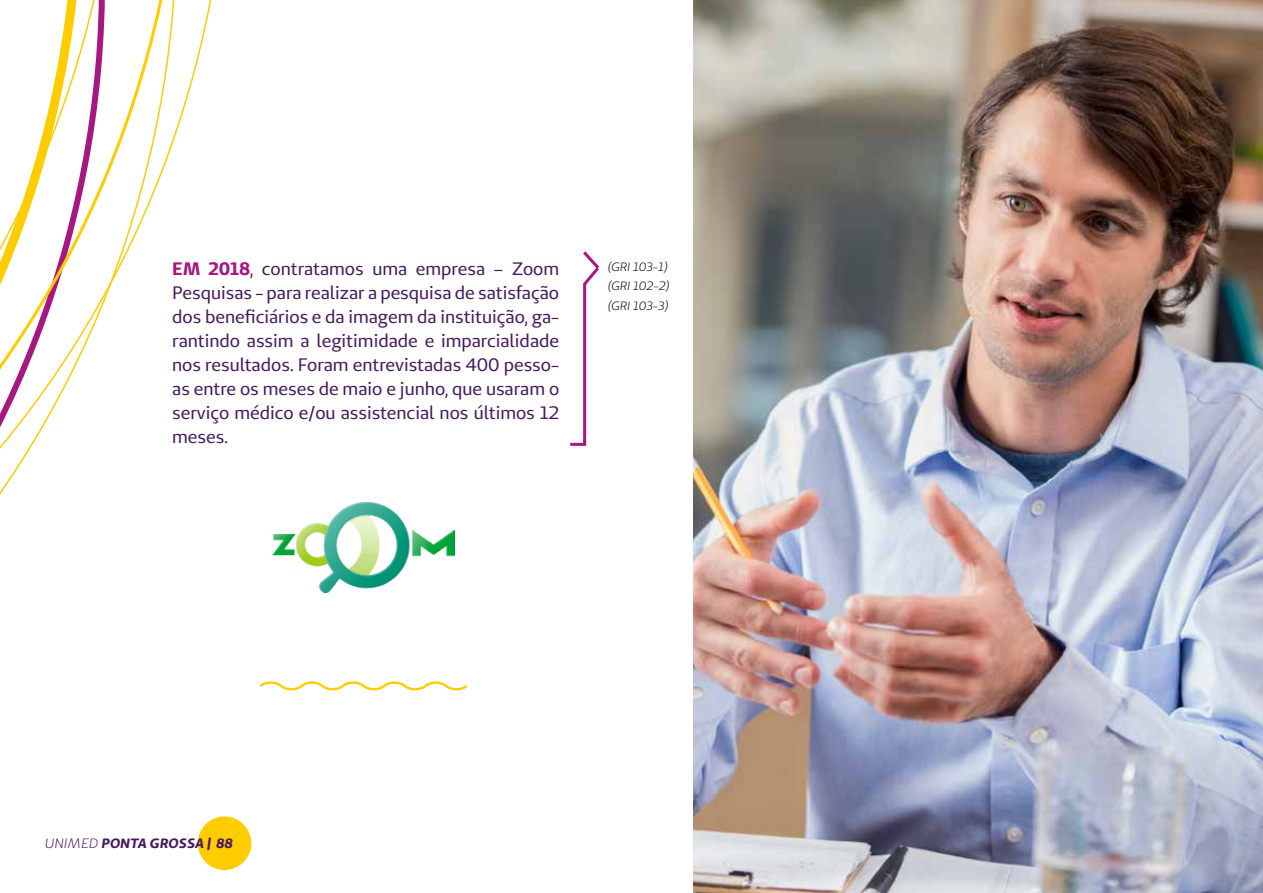
<style>
.page{position:relative;width:1263px;height:893px;background:#fff}
.page>*{position:absolute;margin:0;border:0;box-sizing:border-box;transform-origin:0 0}
.t1{font:18px/24px "Unimed Sans";color:#46195f;text-align:justify}
.t2{font:italic 700 13.5px "Unimed Sans";letter-spacing:.01em;color:#46195f}
.t3{font:italic 12px/19.5px "Unimed Sans";color:#000}
.s1{font-weight:700;color:#a71681}
.s2{font-weight:400}
</style>
<div class="page">
<img style="left:693px;top:0;width:570px;height:893px">
<img style="left:338px;top:503px;width:117px;height:86px">
<svg style="left:295px;top:513px;width:43px;height:80px"></svg>
<svg style="left:230px;top:534px;width:65px;height:336px"></svg>
<svg style="left:0;top:0;width:230px;height:870px"></svg>
<svg style="left:570px;top:251px;width:30px;height:195px"></svg>
<svg style="left:257px;top:678px;width:211px;height:16px"></svg>
<p class="t1" style="left:172px;top:256px;width:388px"><span class="s1">EM 2018</span>, contratamos uma empresa – Zoom Pesquisas - para realizar a pesquisa de satisfação dos beneficiários e da imagem da instituição, ga&shy;rantindo assim a legitimidade e imparcialidade nos resultados. Foram entrevistadas 400 pesso&shy;as entre os meses de maio e junho, que usaram o serviço médico e/ou assistencial nos últimos 12 meses.</p>
<p class="t3" style="left:608px;top:257px;width:63px">(GRI 103-1) (GRI 102-2) (GRI 103-3)</p>
<p class="t2" style="left:45px;top:834px;width:190px"><span class="s2">UNIMED</span> PONTA GROSSA | 88</p>
</div>
